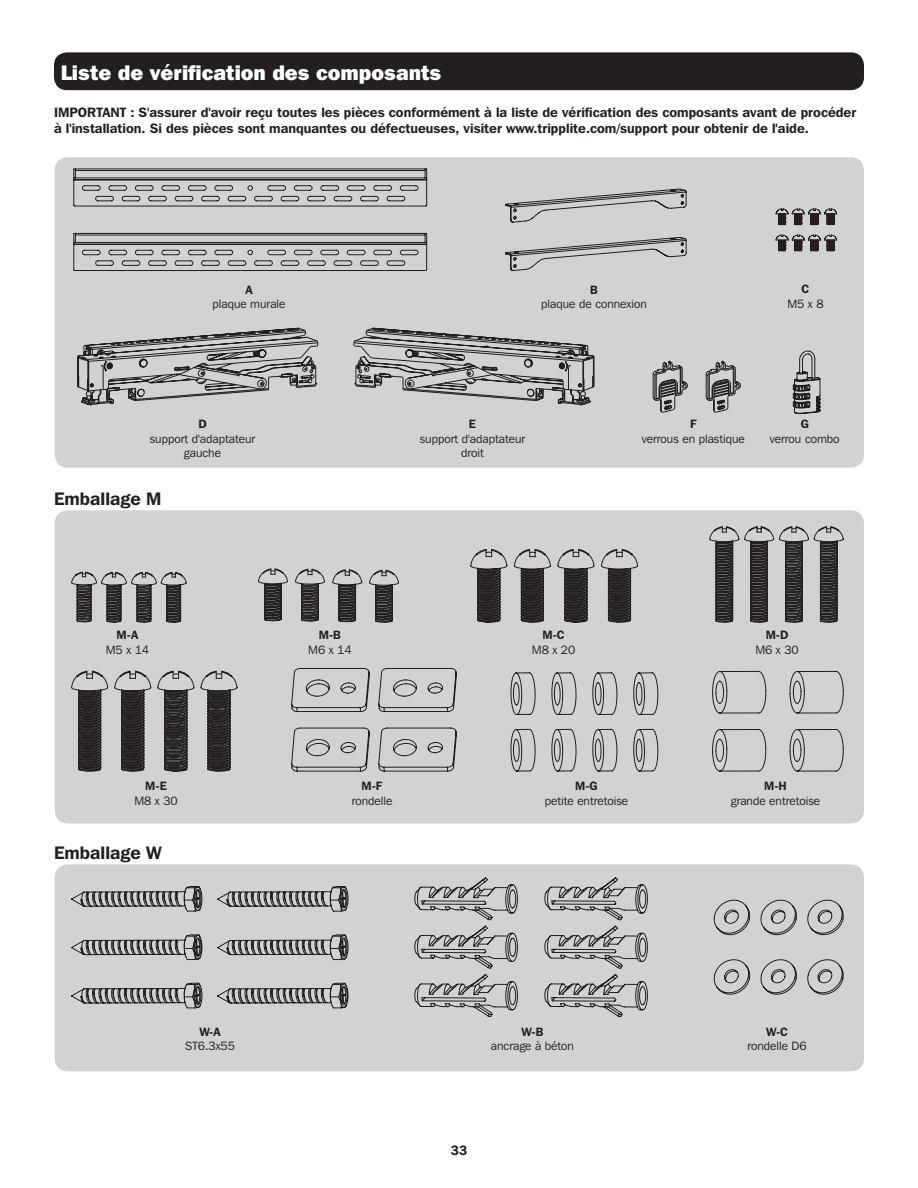
<style>
.page{position:relative;width:918px;height:1188px;background:#fff}
.page>*{position:absolute;margin:0;border:0;box-sizing:border-box;transform-origin:0 0}
.t1{font:800 21px "Franklin Gothic IT Cby BT";color:#fff}
.t2{font:600 18px "Franklin Gothic IT Cby BT";color:#231f20}
.t3{font:600 13.5px/16.2px "Franklin Gothic IT Cby BT";color:#231f20}
.t4{font:12px/14.4px "Franklin Gothic IT Cby BT";color:#231f20;text-align:center}
.s1{font-weight:600}
</style>
<div class="page">
<div style="left:55px;top:157px;width:809px;height:311px;background:#d1d2d4;border-radius:13px"></div>
<svg style="left:652px;top:360px;width:89px;height:53px"></svg>
<svg style="left:73px;top:168px;width:354px;height:103px"></svg>
<svg style="left:505px;top:188px;width:333px;height:83px"></svg>
<svg style="left:77px;top:327px;width:518px;height:79px"></svg>
<svg style="left:793px;top:350px;width:28px;height:64px"></svg>
<div style="left:54px;top:52px;width:810px;height:38px;background:#231f20;border-radius:13px"></div>
<div style="left:55px;top:510px;width:809px;height:313px;background:#d1d2d4;border-radius:13px"></div>
<div style="left:55px;top:864px;width:809px;height:207px;background:#d1d2d4;border-radius:13px"></div>
<svg style="left:71px;top:529px;width:768px;height:94px"></svg>
<svg style="left:71px;top:668px;width:386px;height:104px"></svg>
<svg style="left:378px;top:671px;width:466px;height:101px"></svg>
<svg style="left:81px;top:886px;width:268px;height:123px"></svg>
<svg style="left:414px;top:877px;width:234px;height:141px"></svg>
<svg style="left:417px;top:899px;width:427px;height:117px"></svg>
<p class="t1" style="left:61px;top:59px;width:382px">Liste de vérification des composants</p>
<p class="t3" style="left:54px;top:104px;width:804px">IMPORTANT : S'assurer d'avoir reçu toutes les pièces conformément à la liste de vérification des composants avant de procéder à l'installation. Si des pièces sont manquantes ou défectueuses, visiter www.tripplite.com/support pour obtenir de l'aide.</p>
<p class="t4" style="left:212px;top:282px;width:75px"><span class="s1">A<br></span>plaque murale</p>
<p class="t4" style="left:787px;top:282px;width:38px"><span class="s1">C<br></span>M5 x 8</p>
<p class="t4" style="left:541px;top:282px;width:107px"><span class="s1">B<br></span>plaque de connexion</p>
<p class="t4" style="left:150px;top:417px;width:107px"><span class="s1">D<br></span>support d'adaptateur gauche</p>
<p class="t4" style="left:642px;top:417px;width:104px"><span class="s1">F<br></span>verrous en plastique</p>
<p class="t4" style="left:770px;top:417px;width:71px"><span class="s1">G<br></span>verrou combo</p>
<p class="t4" style="left:420px;top:417px;width:107px"><span class="s1">E<br></span>support d'adaptateur droit</p>
<p class="t2" style="left:54px;top:487px;width:109px">Emballage M</p>
<p class="t4" style="left:106px;top:628px;width:45px"><span class="s1">M-A<br></span>M5 x 14</p>
<p class="t4" style="left:134px;top:779px;width:45px"><span class="s1">M-E<br></span>M8 x 30</p>
<p class="t2" style="left:54px;top:841px;width:109px">Emballage W</p>
<p class="t4" style="left:185px;top:1024px;width:51px"><span class="s1">W-A<br></span>ST6.3x55</p>
<p class="t4" style="left:308px;top:628px;width:45px"><span class="s1">M-B<br></span>M6 x 14</p>
<p class="t4" style="left:352px;top:779px;width:42px"><span class="s1">M-F </span>rondelle</p>
<p class="t4" style="left:532px;top:628px;width:45px"><span class="s1">M-C<br></span>M8 x 20</p>
<p class="t4" style="left:545px;top:779px;width:85px"><span class="s1">M-G<br></span>petite entretoise</p>
<p class="t4" style="left:491px;top:1024px;width:85px"><span class="s1">W-B<br></span>ancrage à béton</p>
<p class="t3" style="left:451px;top:1142px;width:18px">33</p>
<p class="t4" style="left:755px;top:628px;width:45px"><span class="s1">M-D<br></span>M6 x 30</p>
<p class="t4" style="left:731px;top:779px;width:91px"><span class="s1">M-H<br></span>grande entretoise</p>
<p class="t4" style="left:747px;top:1024px;width:61px"><span class="s1">W-C </span>rondelle D6</p>
</div>
